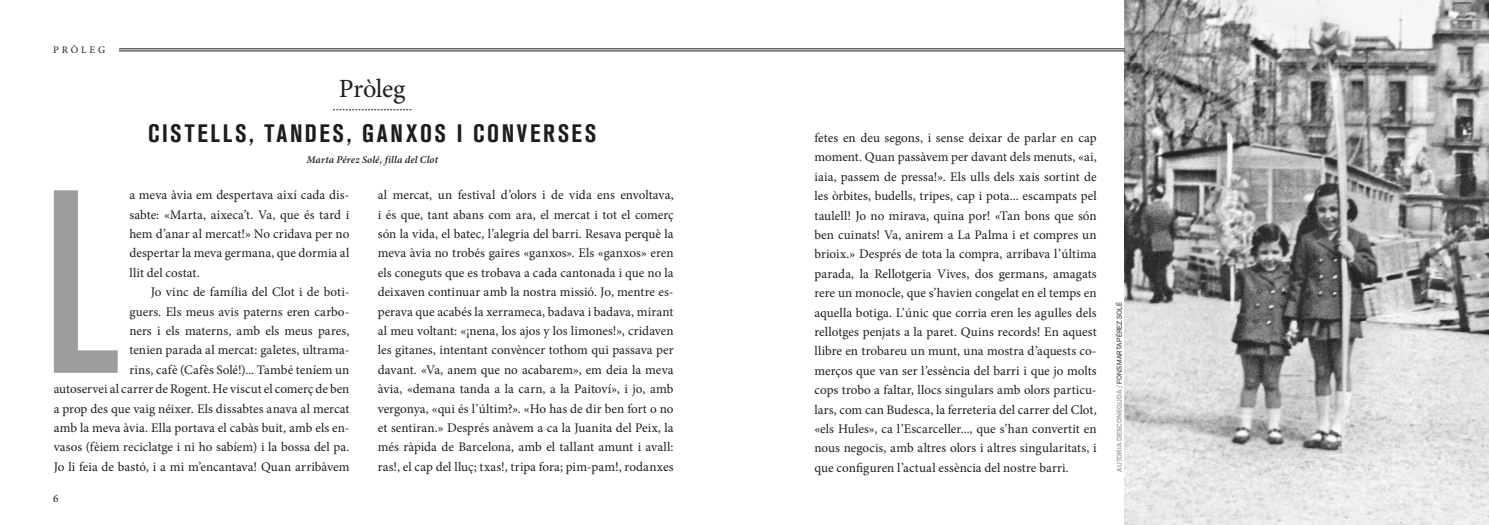
<style>
.page{position:relative;width:1489px;height:525px;background:#fff}
.page>*{position:absolute;margin:0;border:0;box-sizing:border-box;transform-origin:0 0}
.t1{font:500 condensed 258.12px "Akzidenz Grotesk BQ";color:#9d9d9d}
.t2{font:26.25px "Minion Pro";letter-spacing:-.015em;color:#1d1d1b}
.t3{font:700 condensed 25px "Akzidenz Grotesk BQ";letter-spacing:.105em;color:#1d1d1b}
.t4{font:13.12px/19.4px "Minion Pro";letter-spacing:.005em;color:#1d1d1b;text-align:justify}
.t5{font:11.25px "Minion Pro";color:#1d1d1b}
.t6{font:italic 600 10.38px "Minion Pro";letter-spacing:.015em;color:#1d1d1b}
.t7{font:10px "Minion Pro";letter-spacing:.285em;color:#1d1d1b}
.t8{font:500 6.88px "Akzid Grtsk Next";letter-spacing:.01em;color:#9d9d9d}
.s1{font-weight:400;color:#1d1d1b}
</style>
<div class="page">
<img style="left:1124px;top:0;width:364px;height:524px">
<hr style="left:119px;top:49px;width:1005px;height:1px;background:#1d1d1b">
<hr style="left:119px;top:51px;width:1005px;height:1px;background:#1d1d1b">
<svg style="left:333px;top:109px;width:78px;height:1px"></svg>
<p class="t7" style="left:53px;top:43px;width:54px">PRÒLEG</p>
<h2 class="t2" style="left:339px;top:71px;width:68px">Pròleg</h2>
<h3 class="t3" style="left:148px;top:119px;width:449px">CISTELLS, TANDES, GANXOS I CONVERSES</h3>
<p class="t6" style="left:306px;top:152px;width:133px">Marta Pérez Solé, filla del Clot</p>
<p class="t4" style="left:129px;top:185px;width:221px">a meva àvia em despertava així cada dis&shy;sabte: «Marta, aixeca’t. Va, que és tard i hem d’anar al mercat!» No cridava per no despertar la meva germana, que dormia al llit del costat.</p>
<p class="t4" style="left:54px;top:282px;width:297px;text-align:right">Jo vinc de família del Clot i de boti-<br>guers. Els meus avis paterns eren carbo-<br>ners i els materns, amb els meus pares,<br>tenien parada al mercat: galetes, ultrama-<br>rins, cafè (Cafès Solé!)... També teníem un<br>autoservei al carrer de Rogent. He viscut el comerç de ben a prop des que vaig néixer. Els dissabtes anava al mercat amb la meva àvia. Ella portava el cabàs buit, amb els en&shy;vasos (fèiem reciclatge i ni ho sabíem) i la bossa del pa.<br>Jo li feia de bastó, i a mi m’encantava! Quan arribàvem</p>
<h1 class="t1" style="left:43px;top:137px;width:77px">L</h1>
<p class="t5" style="left:53px;top:491px;width:7px">6</p>
<p class="t4" style="left:378px;top:185px;width:297px">al mercat, un festival d’olors i de vida ens envoltava, i és que, tant abans com ara, el mercat i tot el comerç són la vida, el batec, l’alegria del barri. Resava perquè la meva àvia no trobés gaires «ganxos». Els «ganxos» eren els coneguts que es trobava a cada cantonada i que no la deixaven continuar amb la nostra missió. Jo, mentre es&shy;perava que acabés la xerrameca, badava i badava, mirant al meu voltant: «¡nena, los ajos y los limones!», cridaven les gitanes, intentant convèncer tothom qui passava per davant. «Va, anem que no acabarem», em deia la meva àvia, «demana tanda a la carn, a la Paitoví», i jo, amb vergonya, «qui és l’últim?». «Ho has de dir ben fort o no et sentiran.» Després anàvem a ca la Juanita del Peix, la més ràpida de Barcelona, amb el tallant amunt i avall: ras!, el cap del lluç; txas!, tripa fora; pim-pam!, rodanxes</p>
<p class="t4" style="left:814px;top:128px;width:284px">fetes en deu segons, i sense deixar de parlar en cap moment. Quan passàvem per davant dels menuts, «ai, iaia, passem de pressa!». Els ulls dels xais sortint de les òrbites, budells, tripes, cap i pota... escampats pel taulell! Jo no mirava, quina por! «Tan bons que són ben cuinats! Va, anirem a La Palma i et compres un brioix.» Després de tota la compra, arribava l’última parada, la Rellotgeria Vives, dos germans, amagats rere un monocle, que s’havien congelat en el temps en aquella botiga. L’únic que corria eren les agulles dels rellotges penjats a la paret. Quins records! En aquest llibre en trobareu un munt, una mostra d’aquests co&shy;merços que van ser l’essència del barri i que jo molts cops trobo a faltar, llocs singulars amb olors particu&shy;lars, com can Budesca, la ferreteria del carrer del Clot, «els Hules», ca l’Escarceller..., que s’han convertit en nous negocis, amb altres olors i altres singularitats, i que configuren l’actual essència del nostre barri.</p>
<p class="t8" style="left:1114px;top:471px;width:171px;rotate:-90deg">AUTORIA DESCONEGUDA / <span class="s1">FONS MARTA PÉREZ SOLÉ</span></p>
</div>
